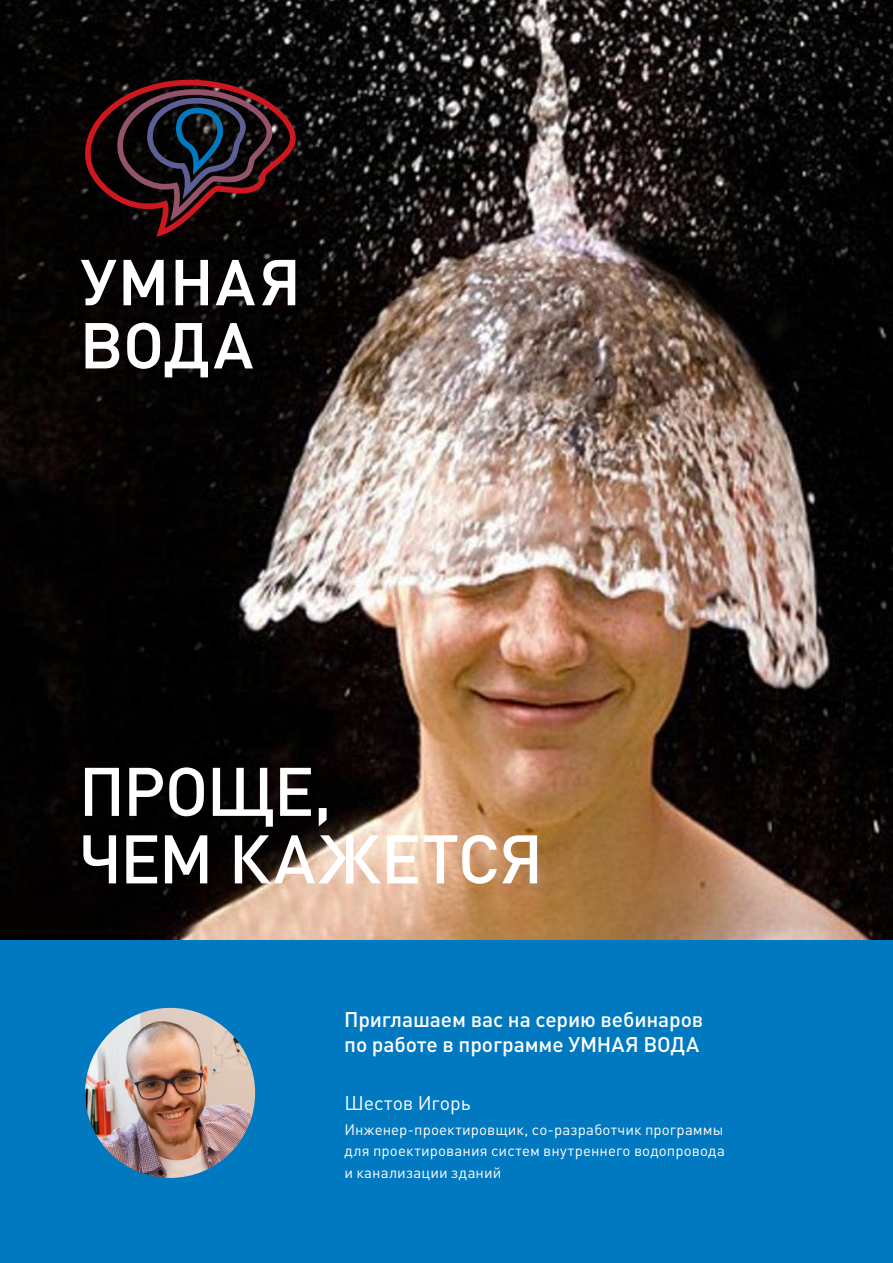
<style>
.page{position:relative;width:893px;height:1263px;background:#fff}
.page>*{position:absolute;margin:0;border:0;box-sizing:border-box;transform-origin:0 0}
.t1{font:500 67.5px/67.5px "DIN Pro";letter-spacing:-.015em;color:#fff}
.t2{font:500 21px/25.2px "DIN Pro";letter-spacing:-.005em;color:#fff}
.t3{font:19.5px "DIN Pro";color:#fff}
.t4{font:15px/21.5px "DIN Pro";letter-spacing:.01em;color:#fff;text-align:justify}
</style>
<div class="page">
<img style="left:0;top:0;width:893px;height:941px">
<svg style="left:81px;top:260px;width:214px;height:117px"></svg>
<svg style="left:83px;top:77px;width:216px;height:160px;background:#28141b"></svg>
<div style="left:0;top:941px;width:893px;height:322px;background:#0079c1"></div>
<img style="left:85px;top:1008px;width:170px;height:170px;border-radius:85px">
<h1 class="t1" style="left:79px;top:755px;width:466px">ПРОЩЕ,<br>ЧЕМ КАЖЕТСЯ</h1>
<h2 class="t2" style="left:344px;top:1006px;width:361px">Приглашаем вас на серию вебинаров по работе в программе УМНАЯ ВОДА</h2>
<h3 class="t3" style="left:344px;top:1089px;width:128px">Шестов Игорь</h3>
<p class="t4" style="left:344px;top:1118px;width:382px">Инженер-проектировщик, со-разработчик программы для проектирования систем внутреннего водопровода и канализации зданий</p>
</div>
